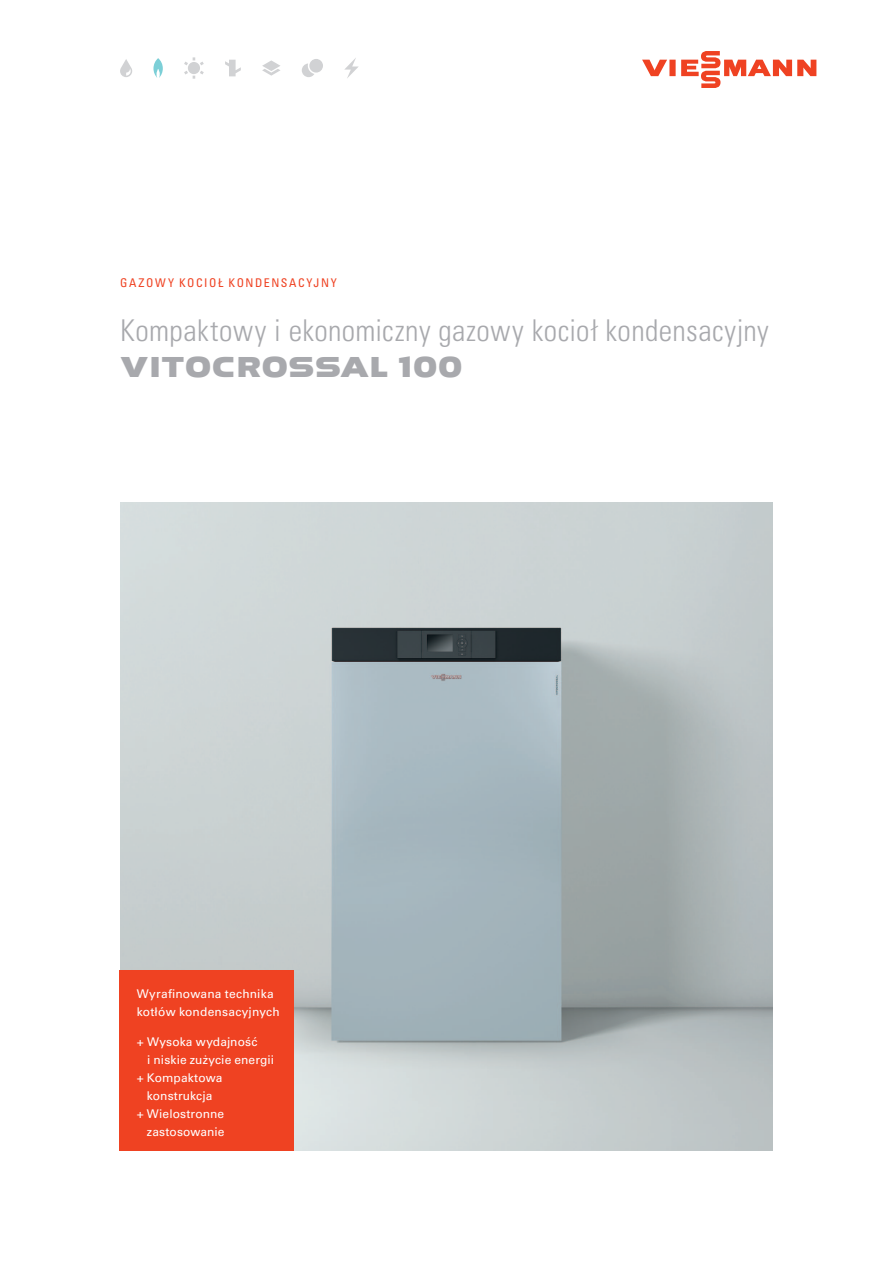
<style>
.page{position:relative;width:893px;height:1263px;background:#fff}
.page>*{position:absolute;margin:0;border:0;box-sizing:border-box;transform-origin:0 0}
.Titel{font:30px "Univers LTCYR 47 Light Cond";letter-spacing:.015em;color:#a8a9ad}
.Titel_Viessmann_Schr{font:700 30px "Viessmann";letter-spacing:.025em;color:#a8a9ad}
.Copy___Univers_Light{font:12px/18px "Univers LTCYR 55 Roman";letter-spacing:.01em;color:#fff}
.Topic{font:condensed 12px "Univers LTCYR 57";letter-spacing:.13em;color:#ef4222}
</style>
<div class="page">
<img style="left:120px;top:503px;width:653px;height:648px">
<div style="left:120px;top:971px;width:174px;height:180px;background:#ef4222"></div>
<svg style="left:642px;top:51px;width:174px;height:37px"></svg>
<svg style="left:302px;top:59px;width:21px;height:18px"></svg>
<svg style="left:344px;top:58px;width:15px;height:20px"></svg>
<svg style="left:184px;top:57px;width:20px;height:22px"></svg>
<svg style="left:225px;top:60px;width:16px;height:16px"></svg>
<svg style="left:262px;top:60px;width:18px;height:16px"></svg>
<svg style="left:153px;top:58px;width:10px;height:20px"></svg>
<svg style="left:120px;top:59px;width:12px;height:18px"></svg>
<p class="Topic" style="left:120px;top:275px;width:218px">GAZOWY KOCIOŁ KONDENSACYJNY</p>
<p class="Titel" style="left:120px;top:310px;width:650px">Kompaktowy i ekonomiczny gazowy kocioł kondensacyjny</p>
<p class="Titel_Viessmann_Schr" style="left:120px;top:346px;width:344px">VITOCROSSAL 100</p>
<p class="Copy___Univers_Light" style="left:137px;top:984px;width:145px">Wyrafinowana technika kotłów kondensacyjnych</p>
<p class="Copy___Univers_Light" style="left:147px;top:1032px;width:128px;text-indent:-10px">+ Wysoka wydajność<br>i niskie zużycie energii</p>
<p class="Copy___Univers_Light" style="left:137px;top:1068px;width:87px;text-align:center">+ Kompaktowa konstrukcja</p>
<p class="Copy___Univers_Light" style="left:137px;top:1104px;width:89px;text-align:right">+ Wielostronne zastosowanie</p>
</div>
